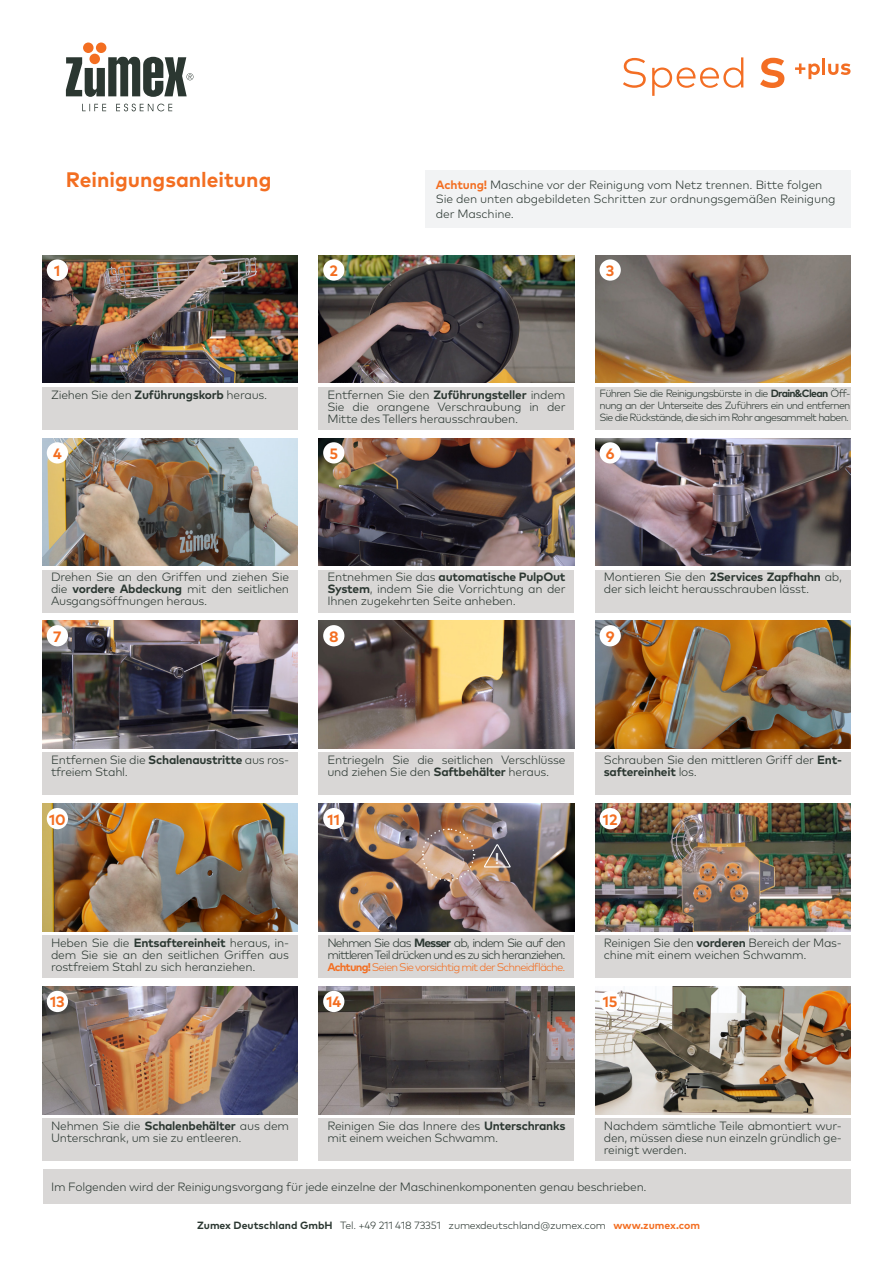
<style>
.page{position:relative;width:893px;height:1263px;background:#fff}
.page>*{position:absolute;margin:0;border:0;box-sizing:border-box;transform-origin:0 0}
.t1{font:700 21px "Mark Pro";color:#f36e21}
.t2{font:16.2px "Vista Sans Alt Med";color:#fff}
.t3{font:700 15px "Mark Pro";color:#f36e21}
.t4{font:300 12px/12px "Mark Pro";letter-spacing:-.02em;color:#2b3731}
.t5{font:300 12px/12px "Mark Pro";letter-spacing:-.075em;color:#2b3731}
.t6{font:300 11.25px "Mark Pro";letter-spacing:-.07em;color:#f36e21}
.t7{font:300 10.5px/12px "Mark Pro";letter-spacing:-.07em;color:#2b3731;text-align:justify}
.t8{font:300 10.5px "Mark Pro";letter-spacing:-.02em;color:#2b3731}
.s1{font-weight:700;color:#f36e21}
.s2{font-weight:700}
</style>
<div class="page">
<svg style="left:66px;top:43px;width:127px;height:68px"></svg>
<div style="left:43px;top:387px;width:255px;height:42px;background:#d9d7d6"></div>
<div style="left:319px;top:387px;width:255px;height:42px;background:#d9d7d6"></div>
<div style="left:595px;top:387px;width:255px;height:42px;background:#d9d7d6"></div>
<div style="left:43px;top:753px;width:255px;height:42px;background:#d9d7d6"></div>
<div style="left:319px;top:753px;width:255px;height:42px;background:#d9d7d6"></div>
<div style="left:595px;top:753px;width:255px;height:42px;background:#d9d7d6"></div>
<div style="left:43px;top:570px;width:255px;height:42px;background:#d9d7d6"></div>
<div style="left:319px;top:570px;width:255px;height:42px;background:#d9d7d6"></div>
<div style="left:595px;top:570px;width:255px;height:42px;background:#d9d7d6"></div>
<div style="left:43px;top:935px;width:255px;height:43px;background:#d9d7d6"></div>
<div style="left:319px;top:935px;width:255px;height:43px;background:#d9d7d6"></div>
<div style="left:595px;top:935px;width:255px;height:43px;background:#d9d7d6"></div>
<div style="left:43px;top:1118px;width:255px;height:43px;background:#d9d7d6"></div>
<div style="left:319px;top:1118px;width:255px;height:43px;background:#d9d7d6"></div>
<div style="left:595px;top:1118px;width:255px;height:43px;background:#d9d7d6"></div>
<div style="left:43px;top:1169px;width:807px;height:34px;background:#d9d7d6"></div>
<svg style="left:623px;top:58px;width:23px;height:30px"></svg>
<svg style="left:652px;top:57px;width:91px;height:39px"></svg>
<svg style="left:760px;top:58px;width:24px;height:30px"></svg>
<svg style="left:795px;top:63px;width:25px;height:16px"></svg>
<hr style="left:822px;top:58px;width:3px;height:17px;background:#f36e24">
<svg style="left:828px;top:63px;width:22px;height:12px"></svg>
<div style="left:425px;top:170px;width:425px;height:57px;background:#f2f3f4"></div>
<img style="left:43px;top:255px;width:255px;height:128px">
<img style="left:319px;top:255px;width:255px;height:128px">
<img style="left:595px;top:255px;width:255px;height:128px">
<img style="left:43px;top:621px;width:255px;height:127px">
<img style="left:319px;top:621px;width:255px;height:127px">
<img style="left:319px;top:438px;width:255px;height:128px">
<img style="left:595px;top:438px;width:255px;height:128px">
<img style="left:319px;top:804px;width:255px;height:127px">
<img style="left:595px;top:804px;width:255px;height:127px">
<img style="left:43px;top:986px;width:255px;height:128px">
<img style="left:319px;top:986px;width:255px;height:128px">
<img style="left:421px;top:828px;width:54px;height:54px">
<svg style="left:484px;top:844px;width:27px;height:23px"></svg>
<img style="left:43px;top:438px;width:255px;height:128px">
<img style="left:595px;top:621px;width:255px;height:127px">
<img style="left:43px;top:804px;width:255px;height:127px">
<img style="left:595px;top:986px;width:255px;height:128px">
<div style="left:47px;top:259px;width:21px;height:22px;background:#fff;border-radius:50%"></div>
<div style="left:47px;top:442px;width:21px;height:21px;background:#fff;border-radius:50%"></div>
<div style="left:47px;top:625px;width:21px;height:21px;background:#fff;border-radius:50%"></div>
<div style="left:47px;top:808px;width:21px;height:21px;background:#fff;border-radius:50%"></div>
<div style="left:47px;top:991px;width:21px;height:21px;background:#fff;border-radius:50%"></div>
<div style="left:323px;top:259px;width:21px;height:22px;background:#fff;border-radius:50%"></div>
<div style="left:323px;top:442px;width:21px;height:21px;background:#fff;border-radius:50%"></div>
<div style="left:323px;top:625px;width:21px;height:21px;background:#fff;border-radius:50%"></div>
<div style="left:323px;top:808px;width:21px;height:21px;background:#fff;border-radius:50%"></div>
<div style="left:323px;top:991px;width:21px;height:21px;background:#fff;border-radius:50%"></div>
<div style="left:600px;top:259px;width:21px;height:22px;background:#fff;border-radius:50%"></div>
<div style="left:600px;top:442px;width:21px;height:21px;background:#fff;border-radius:50%"></div>
<div style="left:600px;top:625px;width:21px;height:21px;background:#fff;border-radius:50%"></div>
<div style="left:600px;top:808px;width:21px;height:21px;background:#fff;border-radius:50%"></div>
<div style="left:600px;top:991px;width:21px;height:21px;background:#fff;border-radius:50%"></div>
<p class="t1" style="left:66px;top:163px;width:207px">Reinigungsanleitung</p>
<p class="t4" style="left:436px;top:177px;width:401px;line-height:14.4px"><span class="s1">Achtung!</span> Maschine vor der Reinigung vom Netz trennen. Bitte folgen<br>Sie den unten abgebildeten Schritten zur ordnungsgemäßen Reinigung der Maschine.</p>
<p class="t3" style="left:54px;top:259px;width:8px">1</p>
<p class="t3" style="left:330px;top:259px;width:10px">2</p>
<p class="t3" style="left:606px;top:259px;width:10px">3</p>
<p class="t4" style="left:51px;top:387px;width:218px">Ziehen Sie den <span class="s2">Zuführungskorb</span> heraus.</p>
<p class="t3" style="left:53px;top:442px;width:10px">4</p>
<p class="t4" style="left:327px;top:387px;width:240px;text-align:justify">Entfernen Sie den <span class="s2">Zuführungsteller</span> indem Sie die orangene Verschraubung in der Mitte des Tellers herausschrauben.</p>
<p class="t3" style="left:329px;top:442px;width:10px">5</p>
<p class="t7" style="left:600px;top:387px;width:252px">Führen Sie die Reinigungsbürste in die <span class="s2">Drain&amp;Clean</span> Öff&shy;nung an der Unterseite des Zuführers ein und entfernen Sie die Rückstände, die sich im Rohr angesammelt haben.</p>
<p class="t3" style="left:606px;top:442px;width:10px">6</p>
<p class="t4" style="left:51px;top:570px;width:240px;text-align:justify">Drehen Sie an den Griffen und ziehen Sie die <span class="s2">vordere Abdeckung</span> mit den seitlichen Ausgangsöffnungen heraus.</p>
<p class="t3" style="left:53px;top:625px;width:10px">7</p>
<p class="t4" style="left:327px;top:570px;width:240px;text-align:justify">Entnehmen Sie das <span class="s2">automatische PulpOut System</span>, indem Sie die Vorrichtung an der Ihnen zugekehrten Seite anheben.</p>
<p class="t3" style="left:329px;top:625px;width:11px">8</p>
<p class="t4" style="left:604px;top:570px;width:240px">Montieren Sie den <span class="s2">2Services Zapfhahn</span> ab, der sich leicht herausschrauben lässt.</p>
<p class="t3" style="left:606px;top:625px;width:10px">9</p>
<p class="t4" style="left:51px;top:753px;width:240px">Entfernen Sie die <span class="s2">Schalenaustritte</span> aus ros&shy;tfreiem Stahl.</p>
<p class="t4" style="left:327px;top:753px;width:240px">Entriegeln Sie die seitlichen Verschlüsse und ziehen Sie den <span class="s2">Saftbehälter</span> heraus.</p>
<p class="t4" style="left:604px;top:753px;width:240px">Schrauben Sie den mittleren Griff der <span class="s2">Ent&shy;saftereinheit</span> los.</p>
<p class="t3" style="left:49px;top:808px;width:18px">10</p>
<p class="t3" style="left:328px;top:808px;width:14px">11</p>
<p class="t3" style="left:603px;top:808px;width:16px">12</p>
<h2 class="t2" style="left:495px;top:850px;width:6px">!</h2>
<p class="t4" style="left:51px;top:936px;width:240px;text-align:justify">Heben Sie die <span class="s2">Entsaftereinheit</span> heraus, in&shy;dem Sie sie an den seitlichen Griffen aus rostfreiem Stahl zu sich heranziehen.</p>
<p class="t5" style="left:327px;top:936px;width:240px">Nehmen Sie das <span class="s2">Messer</span> ab, indem Sie auf den mittleren Teil drücken und es zu sich heranziehen.</p>
<p class="t6" style="left:327px;top:959px;width:240px"><span class="s2">Achtung!</span> Seien Sie vorsichtig mit der Schneidfläche.</p>
<p class="t4" style="left:604px;top:936px;width:240px">Reinigen Sie den <span class="s2">vorderen</span> Bereich der Mas&shy;chine mit einem weichen Schwamm.</p>
<p class="t3" style="left:50px;top:991px;width:16px">13</p>
<p class="t3" style="left:326px;top:991px;width:16px">14</p>
<p class="t3" style="left:603px;top:991px;width:16px">15</p>
<p class="t4" style="left:51px;top:1119px;width:240px">Nehmen Sie die <span class="s2">Schalenbehälter</span> aus dem<br>Unterschrank, um sie zu entleeren.</p>
<p class="t4" style="left:327px;top:1119px;width:240px">Reinigen Sie das Innere des <span class="s2">Unterschranks </span>mit einem weichen Schwamm.</p>
<p class="t4" style="left:604px;top:1119px;width:240px;text-align:justify">Nachdem sämtliche Teile abmontiert wur&shy;den, müssen diese nun einzeln gründlich ge&shy;reinigt werden.</p>
<p class="t4" style="left:51px;top:1180px;width:597px">Im Folgenden wird der Reinigungsvorgang für jede einzelne der Maschinenkomponenten genau beschrieben.</p>
<p class="t8" style="left:197px;top:1217px;width:504px"><span class="s2">Zumex Deutschland GmbH</span> Tel. +49 211 418 73351 zumexdeutschland@zumex.com <span class="s1">www.zumex.com</span></p>
</div>
